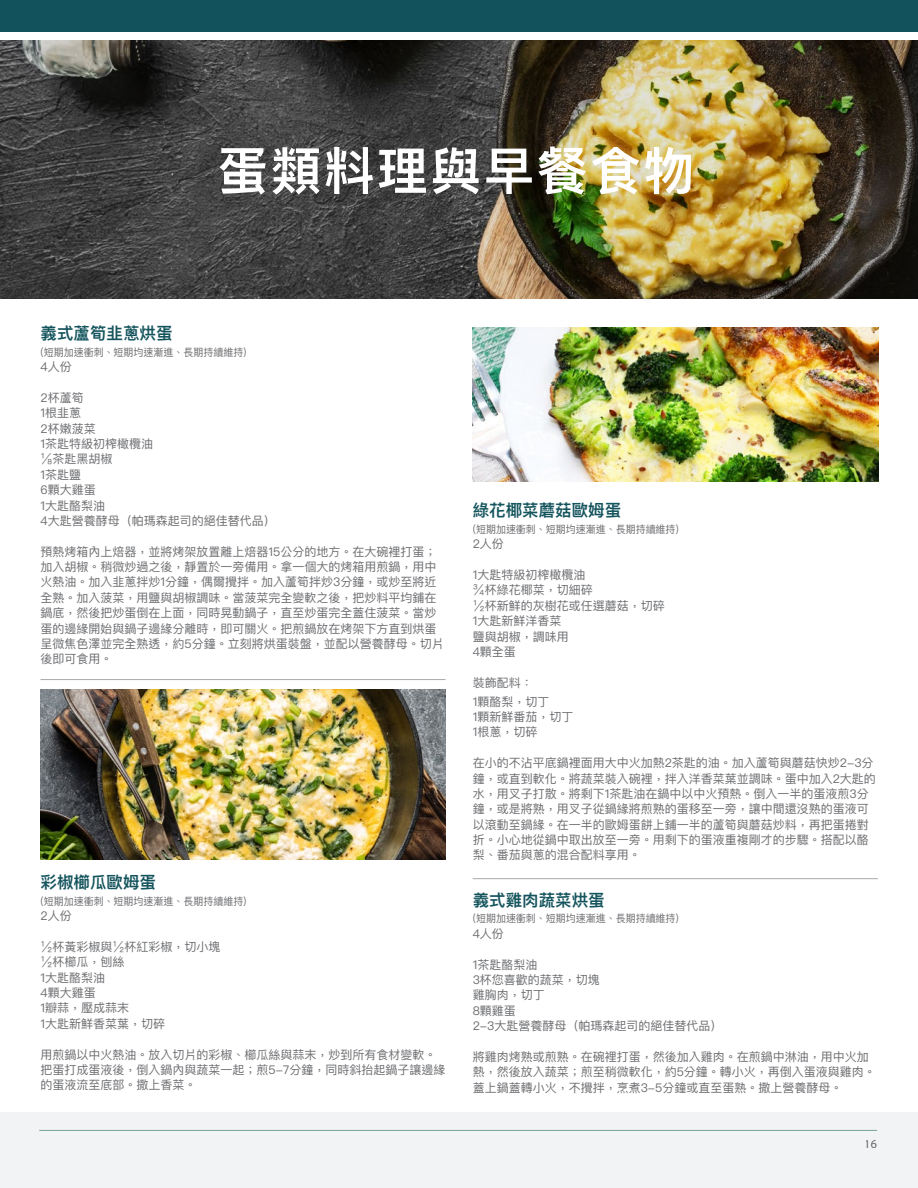
<style>
.page{position:relative;width:918px;height:1188px;background:#fff}
.page>*{position:absolute;margin:0;border:0;box-sizing:border-box;transform-origin:0 0}
.Section_headers_-_chi{font:600 51px "Ping Fang TC";letter-spacing:.045em;color:#fff}
.recipe{font:600 16.5px "Ping Fang TC";color:#14545d}
.body_-_chi{font:12px/15.3px "Ping Fang TC";color:#6c6d70}
.t1{font:12px "Myriad Pro";color:#040503}
.t2{font:10.5px "Ping Fang TC";color:#6c6d70;scale:.95 1}
</style>
<div class="page">
<div style="left:0;top:1112px;width:918px;height:76px;background:#f2f3f4"></div>
<hr style="left:39px;top:1130px;width:838px;height:1px;background:#75a490">
<img style="left:0;top:40px;width:918px;height:259px">
<div style="left:0;top:0;width:918px;height:31px;background:#11525c"></div>
<hr style="left:40px;top:679px;width:406px;height:1px;background:#a8a9ad">
<img style="left:40px;top:690px;width:406px;height:170px">
<hr style="left:473px;top:878px;width:405px;height:1px;background:#a8a9ad">
<img style="left:473px;top:327px;width:405px;height:155px">
<p class="Section_headers_-_chi" style="left:217px;top:139px;width:479px">蛋類料理與早餐食物</p>
<p class="recipe" style="left:40px;top:323px;width:133px">義式蘆筍韭蔥烘蛋</p>
<p class="t2" style="left:40px;top:346px;width:218px">(短期加速衝刺、短期均速漸進、長期持續維持)</p>
<p class="body_-_chi" style="left:40px;top:359px;width:33px">4人份</p>
<p class="body_-_chi" style="left:40px;top:390px;width:45px">2杯蘆筍</p>
<p class="body_-_chi" style="left:40px;top:405px;width:42px">1根韭蔥</p>
<p class="body_-_chi" style="left:40px;top:421px;width:57px">2杯嫩菠菜</p>
<p class="body_-_chi" style="left:40px;top:436px;width:114px">1茶匙特級初榨橄欖油</p>
<p class="body_-_chi" style="left:40px;top:451px;width:73px">⅛茶匙黑胡椒</p>
<p class="body_-_chi" style="left:40px;top:467px;width:42px">1茶匙鹽</p>
<p class="body_-_chi" style="left:40px;top:482px;width:57px">6顆大雞蛋</p>
<p class="body_-_chi" style="left:40px;top:497px;width:66px">1大匙酪梨油</p>
<p class="body_-_chi" style="left:40px;top:513px;width:237px">4大匙營養酵母（帕瑪森起司的絕佳替代品）</p>
<p class="body_-_chi" style="left:40px;top:544px;width:405px">預熱烤箱內上焙器，並將烤架放置離上焙器15公分的地方。在大碗裡打蛋；加入胡椒。稍微炒過之後，靜置於一旁備用。拿一個大的烤箱用煎鍋，用中火熱油。加入韭蔥拌炒1分鐘，偶爾攪拌。加入蘆筍拌炒3分鐘，或炒至將近全熟。加入菠菜，用鹽與胡椒調味。當菠菜完全變軟之後，把炒料平均鋪在鍋底，然後把炒蛋倒在上面，同時晃動鍋子，直至炒蛋完全蓋住菠菜。當炒蛋的邊緣開始與鍋子邊緣分離時，即可關火。把煎鍋放在烤架下方直到烘蛋呈微焦色澤並完全熟透，約5分鐘。立刻將烘蛋裝盤，並配以營養酵母。切片後即可食用。</p>
<p class="recipe" style="left:40px;top:872px;width:117px">彩椒櫛瓜歐姆蛋</p>
<p class="t2" style="left:40px;top:895px;width:218px">(短期加速衝刺、短期均速漸進、長期持續維持)</p>
<p class="body_-_chi" style="left:40px;top:908px;width:33px">2人份</p>
<p class="body_-_chi" style="left:40px;top:939px;width:181px">½杯黃彩椒與½杯紅彩椒，切小塊</p>
<p class="body_-_chi" style="left:40px;top:954px;width:85px">½杯櫛瓜，刨絲</p>
<p class="body_-_chi" style="left:40px;top:970px;width:66px">1大匙酪梨油</p>
<p class="body_-_chi" style="left:40px;top:985px;width:57px">4顆大雞蛋</p>
<p class="body_-_chi" style="left:40px;top:1000px;width:90px">1瓣蒜，壓成蒜末</p>
<p class="body_-_chi" style="left:40px;top:1016px;width:126px">1大匙新鮮香菜葉，切碎</p>
<p class="body_-_chi" style="left:40px;top:1046px;width:407px">用煎鍋以中火熱油。放入切片的彩椒、櫛瓜絲與蒜末，炒到所有食材變軟。把蛋打成蛋液後，倒入鍋內與蔬菜一起；煎5-7分鐘，同時斜抬起鍋子讓邊緣的蛋液流至底部。撒上香菜。</p>
<p class="recipe" style="left:473px;top:500px;width:150px">綠花椰菜蘑菇歐姆蛋</p>
<p class="t2" style="left:473px;top:523px;width:218px">(短期加速衝刺、短期均速漸進、長期持續維持)</p>
<p class="body_-_chi" style="left:473px;top:536px;width:33px">2人份</p>
<p class="body_-_chi" style="left:473px;top:567px;width:114px">1大匙特級初榨橄欖油</p>
<p class="body_-_chi" style="left:473px;top:582px;width:121px">¾杯綠花椰菜，切細碎</p>
<p class="body_-_chi" style="left:473px;top:598px;width:193px">½杯新鮮的灰樹花或任選蘑菇，切碎</p>
<p class="body_-_chi" style="left:473px;top:613px;width:90px">1大匙新鮮洋香菜</p>
<p class="body_-_chi" style="left:473px;top:629px;width:97px">鹽與胡椒，調味用</p>
<p class="body_-_chi" style="left:473px;top:644px;width:45px">4顆全蛋</p>
<p class="body_-_chi" style="left:473px;top:675px;width:61px">裝飾配料：</p>
<p class="body_-_chi" style="left:473px;top:694px;width:78px">1顆酪梨，切丁</p>
<p class="body_-_chi" style="left:473px;top:709px;width:102px">1顆新鮮番茄，切丁</p>
<p class="body_-_chi" style="left:473px;top:724px;width:66px">1根蔥，切碎</p>
<p class="body_-_chi" style="left:473px;top:755px;width:405px">在小的不沾平底鍋裡面用大中火加熱2茶匙的油。加入蘆筍與蘑菇快炒2-3分鐘，或直到軟化。將蔬菜裝入碗裡，拌入洋香菜葉並調味。蛋中加入2大匙的水，用叉子打散。將剩下1茶匙油在鍋中以中火預熱。倒入一半的蛋液煎3分鐘，或是將熟，用叉子從鍋緣將煎熟的蛋移至一旁，讓中間還沒熟的蛋液可以滾動至鍋緣。在一半的歐姆蛋餅上鋪一半的蘆筍與蘑菇炒料，再把蛋捲對折。小心地從鍋中取出放至一旁。用剩下的蛋液重複剛才的步驟。搭配以酪梨、番茄與蔥的混合配料享用。</p>
<p class="recipe" style="left:473px;top:890px;width:133px">義式雞肉蔬菜烘蛋</p>
<p class="t2" style="left:473px;top:912px;width:218px">(短期加速衝刺、短期均速漸進、長期持續維持)</p>
<p class="body_-_chi" style="left:473px;top:926px;width:33px">4人份</p>
<p class="body_-_chi" style="left:473px;top:956px;width:66px">1茶匙酪梨油</p>
<p class="body_-_chi" style="left:473px;top:972px;width:129px">3杯您喜歡的蔬菜，切塊</p>
<p class="body_-_chi" style="left:473px;top:987px;width:73px">雞胸肉，切丁</p>
<p class="body_-_chi" style="left:473px;top:1003px;width:45px">8顆雞蛋</p>
<p class="body_-_chi" style="left:473px;top:1018px;width:251px">2-3大匙營養酵母（帕瑪森起司的絕佳替代品）</p>
<p class="body_-_chi" style="left:473px;top:1049px;width:405px">將雞肉烤熟或煎熟。在碗裡打蛋，然後加入雞肉。在煎鍋中淋油，用中火加熱，然後放入蔬菜；煎至稍微軟化，約5分鐘。轉小火，再倒入蛋液與雞肉。蓋上鍋蓋轉小火，不攪拌，烹煮3-5分鐘或直至蛋熟。撒上營養酵母。</p>
<p class="t1" style="left:865px;top:1136px;width:14px">16</p>
</div>
